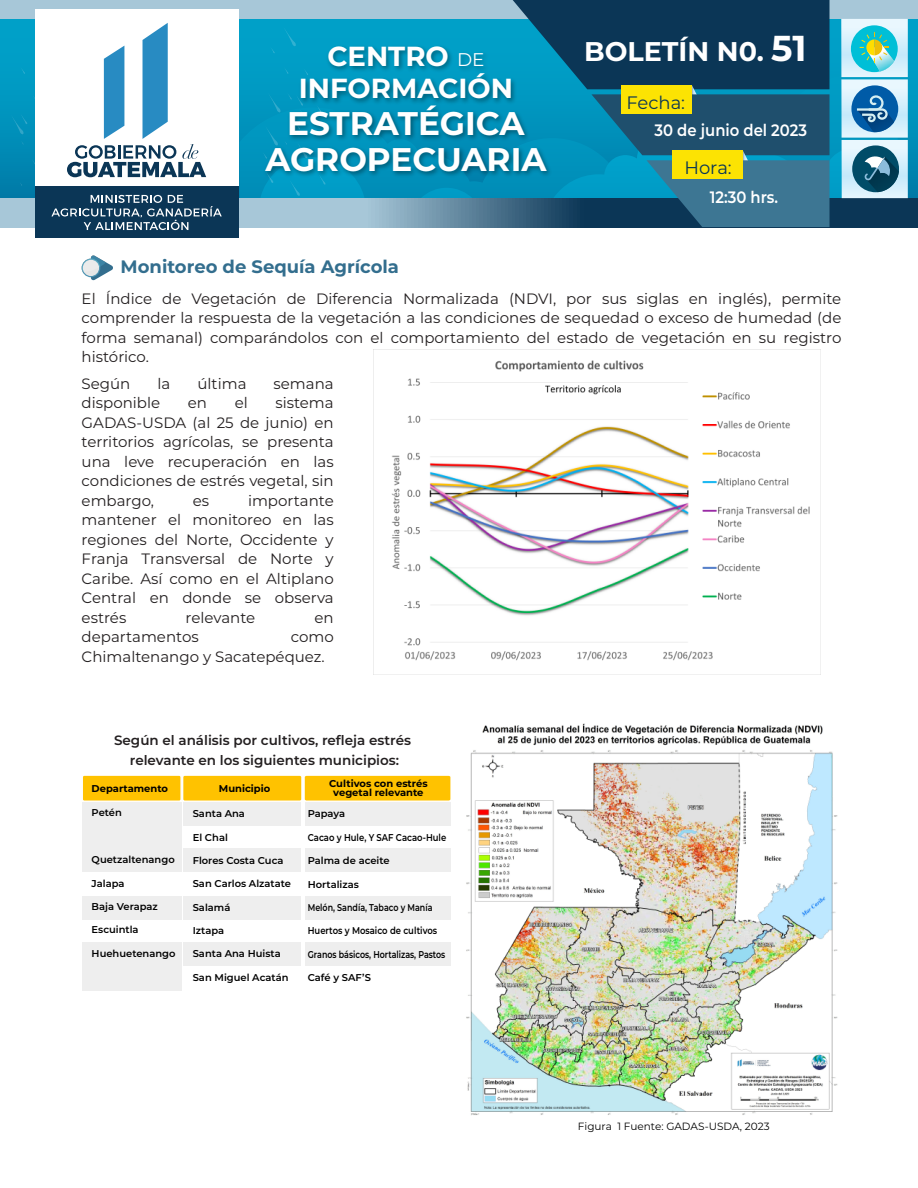
<style>
.page{position:relative;width:918px;height:1188px;background:#fff}
.page>*{position:absolute;margin:0;border:0;box-sizing:border-box;transform-origin:0 0}
.t1{font:700 32.7px "Montserrat";color:#fff}
.t2{font:700 27.6px/32.4px "Montserrat";color:#fff;text-align:center}
.t3{font:700 27px "Montserrat";color:#fff}
.t4{font:700 18px "Montserrat";color:#336e8e}
.t5{font:18px "Montserrat";color:#0a3656}
.t6{font:600 16.5px "Montserrat";color:#fff;scale:.9 1}
.t7{font:15px/19.5px "Montserrat";color:#231f20;text-align:justify}
.t8{font:600 13.5px/19.5px "Montserrat";color:#231f20;text-align:center}
.t9{font:10.5px "Montserrat";color:#000}
.t10{font:600 9.9px "Montserrat";color:#000}
.t11{font:600 9.9px "Montserrat";color:#000;scale:.8 1}
.t12{font:700 9.9px/8.6px "Montserrat";color:#000;text-align:center}
.t13{font:600 9.9px "Montserrat";color:#000;scale:.85 1}
.s1{font-weight:400;font-size:18.3px}
.s2{font-size:36px}
</style>
<div class="page">
<svg style="left:0;top:19px;width:918px;height:179px;background:#0594bd"></svg>
<div style="left:0;top:0;width:918px;height:19px;background:#a7c7d8"></div>
<svg style="left:34px;top:29px;width:1px;height:21px"></svg>
<svg style="left:31px;top:158px;width:4px;height:13px"></svg>
<svg style="left:19px;top:181px;width:3px;height:5px"></svg>
<svg style="left:20px;top:66px;width:5px;height:8px"></svg>
<svg style="left:32px;top:94px;width:3px;height:12px"></svg>
<svg style="left:11px;top:113px;width:16px;height:32px"></svg>
<svg style="left:0;top:198px;width:918px;height:29px;background:#6f93a9"></svg>
<div style="left:35px;top:9px;width:203px;height:216px;background:#fff"></div>
<div style="left:35px;top:187px;width:203px;height:51px;background:#0b3656"></div>
<svg style="left:51px;top:195px;width:171px;height:35px"></svg>
<svg style="left:67px;top:23px;width:139px;height:154px"></svg>
<svg style="left:899px;top:19px;width:9px;height:58px"></svg>
<svg style="left:899px;top:79px;width:9px;height:59px"></svg>
<svg style="left:899px;top:140px;width:9px;height:58px"></svg>
<svg style="left:240px;top:0;width:659px;height:227px;background:#247e9b"></svg>
<div style="left:673px;top:151px;width:70px;height:28px;background:#fce303"></div>
<svg style="left:82px;top:255px;width:31px;height:26px"></svg>
<img style="left:374px;top:350px;width:447px;height:325px">
<img style="left:466px;top:723px;width:372px;height:392px">
<div style="left:82px;top:849px;width:99px;height:23px;background:#eee"></div>
<div style="left:82px;top:896px;width:99px;height:24px;background:#eee"></div>
<div style="left:82px;top:942px;width:99px;height:49px;background:#eee"></div>
<div style="left:82px;top:802px;width:99px;height:46px;background:#eee"></div>
<svg style="left:83px;top:775px;width:368px;height:26px;background:#ffc611"></svg>
<div style="left:183px;top:849px;width:118px;height:23px;background:#eee"></div>
<div style="left:183px;top:896px;width:118px;height:24px;background:#eee"></div>
<div style="left:183px;top:942px;width:118px;height:24px;background:#eee"></div>
<div style="left:183px;top:802px;width:118px;height:23px;background:#eee"></div>
<div style="left:305px;top:849px;width:145px;height:23px;background:#eee"></div>
<div style="left:305px;top:896px;width:145px;height:24px;background:#eee"></div>
<div style="left:305px;top:942px;width:145px;height:24px;background:#eee"></div>
<div style="left:305px;top:802px;width:145px;height:23px;background:#eee"></div>
<h2 class="t2" style="left:299px;top:39px;width:215px">CENTRO <span class="s1">DE<br></span>INFORMACIÓN</h2>
<h1 class="t1" style="left:287px;top:99px;width:239px">ESTRATÉGICA</h1>
<h1 class="t1" style="left:265px;top:135px;width:283px">AGROPECUARIA</h1>
<p class="t4" style="left:121px;top:254px;width:280px">Monitoreo de Sequía Agrícola</p>
<h3 class="t3" style="left:584px;top:32px;width:224px">BOLETÍN N0. <span class="s2">51</span></h3>
<p class="t5" style="left:627px;top:90px;width:60px">Fecha:</p>
<p class="t6" style="left:655px;top:118px;width:171px">30 de junio del 2023</p>
<p class="t5" style="left:684px;top:155px;width:49px">Hora:</p>
<p class="t6" style="left:710px;top:185px;width:77px">12:30 hrs.</p>
<p class="t7" style="left:82px;top:288px;width:761px">El Índice de Vegetación de Diferencia Normalizada (NDVI, por sus siglas en inglés), permite comprender la respuesta de la vegetación a las condiciones de sequedad o exceso de humedad (de forma semanal) comparándolos con el comportamiento del estado de vegetación en su registro histórico.</p>
<p class="t7" style="left:82px;top:373px;width:50px">Según</p>
<p class="t7" style="left:158px;top:373px;width:14px">la</p>
<p class="t7" style="left:197px;top:373px;width:51px">última</p>
<p class="t7" style="left:274px;top:373px;width:62px">semana</p>
<p class="t7" style="left:82px;top:393px;width:80px">disponible</p>
<p class="t7" style="left:188px;top:393px;width:21px">en</p>
<p class="t7" style="left:235px;top:393px;width:15px">el</p>
<p class="t7" style="left:82px;top:393px;width:254px;text-indent:194px">sistema GADAS-USDA (al 25 de junio) en territorios agrícolas, se presenta una leve recuperación en las condiciones de estrés vegetal, sin embargo,</p>
<p class="t7" style="left:82px;top:490px;width:254px;text-indent:166px">importante mantener el monitoreo en las regiones del Norte, Occidente y Franja Transversal de Norte y Caribe. Así como en el Altiplano Central en donde se observa estrés</p>
<p class="t7" style="left:193px;top:490px;width:18px">es</p>
<p class="t7" style="left:186px;top:607px;width:71px">relevante</p>
<p class="t7" style="left:315px;top:607px;width:21px">en</p>
<p class="t7" style="left:82px;top:627px;width:119px">departamentos</p>
<p class="t7" style="left:82px;top:627px;width:254px;text-indent:209px">como<br>Chimaltenango y Sacatepéquez.</p>
<p class="t8" style="left:114px;top:730px;width:299px">Según el análisis por cultivos, refleja estrés relevante en los siguientes municipios:</p>
<p class="t12" style="left:92px;top:784px;width:78px">Departamento</p>
<p class="t12" style="left:219px;top:784px;width:53px">Municipio</p>
<p class="t12" style="left:329px;top:779px;width:100px">Cultivos con estrés vegetal relevante</p>
<p class="t10" style="left:92px;top:806px;width:32px">Petén</p>
<p class="t10" style="left:92px;top:853px;width:85px">Quetzaltenango</p>
<p class="t10" style="left:92px;top:876px;width:34px">Jalapa</p>
<p class="t10" style="left:92px;top:899px;width:68px">Baja Verapaz</p>
<p class="t10" style="left:92px;top:923px;width:48px">Escuintla</p>
<p class="t10" style="left:92px;top:946px;width:85px">Huehuetenango</p>
<p class="t10" style="left:193px;top:807px;width:54px">Santa Ana</p>
<p class="t10" style="left:193px;top:830px;width:37px">El Chal</p>
<p class="t10" style="left:193px;top:853px;width:92px">Flores Costa Cuca</p>
<p class="t10" style="left:193px;top:877px;width:100px">San Carlos Alzatate</p>
<p class="t10" style="left:193px;top:900px;width:39px">Salamá</p>
<p class="t10" style="left:193px;top:924px;width:33px">Iztapa</p>
<p class="t10" style="left:193px;top:947px;width:90px">Santa Ana Huista</p>
<p class="t10" style="left:193px;top:970px;width:97px">San Miguel Acatán</p>
<p class="t10" style="left:308px;top:807px;width:39px">Papaya</p>
<p class="t13" style="left:308px;top:830px;width:164px">Cacao y Hule, Y SAF Cacao-Hule</p>
<p class="t10" style="left:308px;top:854px;width:83px">Palma de aceite</p>
<p class="t10" style="left:308px;top:877px;width:53px">Hortalizas</p>
<p class="t11" style="left:308px;top:900px;width:157px">Melón, Sandía, Tabaco y Manía</p>
<p class="t13" style="left:308px;top:924px;width:154px">Huertos y Mosaico de cultivos</p>
<p class="t11" style="left:308px;top:947px;width:173px">Granos básicos, Hortalizas, Pastos</p>
<p class="t10" style="left:308px;top:971px;width:65px">Café y SAF’S</p>
<p class="t9" style="left:578px;top:1119px;width:193px">Figura 1 Fuente: GADAS-USDA, 2023</p>
</div>
